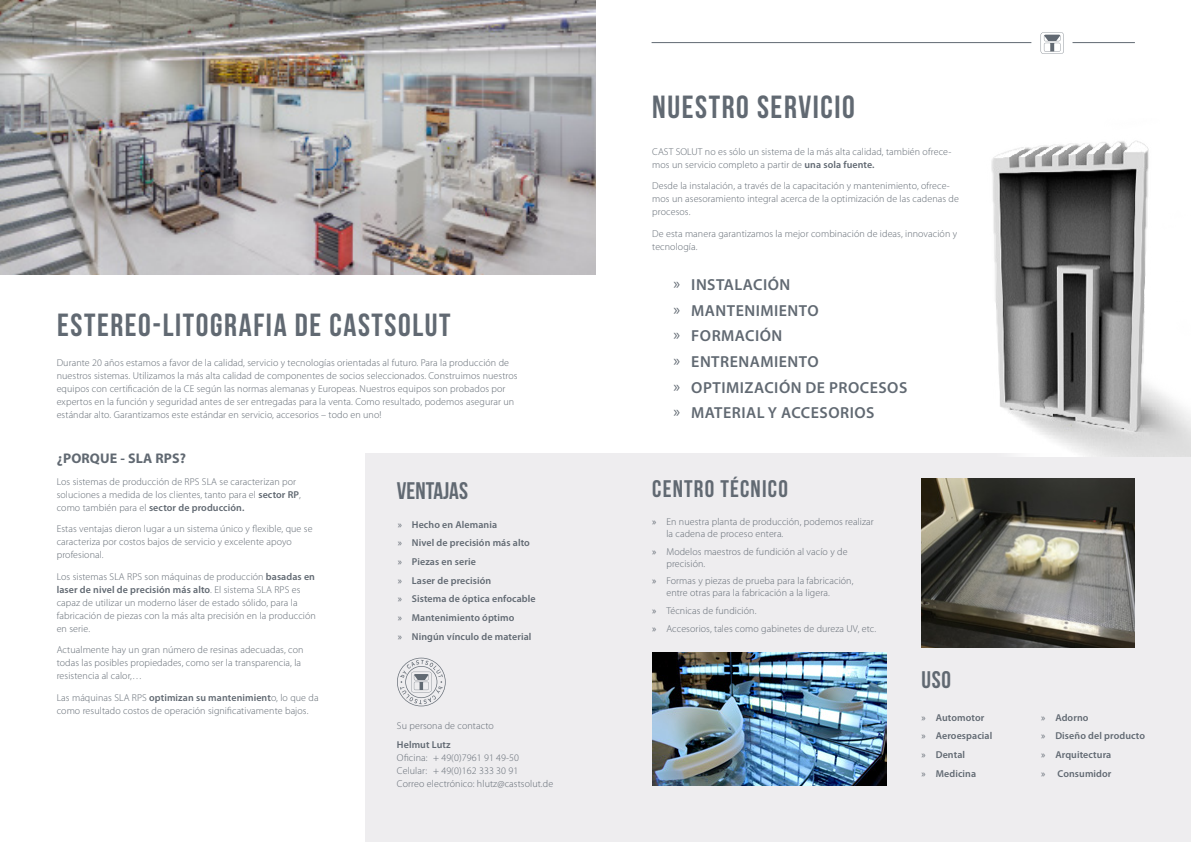
<style>
.page{position:relative;width:1191px;height:842px;background:#fff}
.page>*{position:absolute;margin:0;border:0;box-sizing:border-box;transform-origin:0 0}
.t1{font:700 32px "Bebas Neue";letter-spacing:.05em;color:#616972}
.t2{font:700 24px "Bebas Neue";letter-spacing:.05em;color:#616972}
.t3{font:700 24px "Bebas Neue";color:#616972}
.t4{font:600 16px/25.7px "Myriad Pro";letter-spacing:.03em;color:#616972}
.t5{font:700 14px "Myriad Pro";letter-spacing:.01em;color:#616972}
.t6{font:300 10px/13px "Myriad Pro";letter-spacing:.01em;color:#616972}
.t7{font:600 10px/18.7px "Myriad Pro";letter-spacing:.01em;color:#616972}
.s1{font-weight:600}
.s2{font-weight:400}
</style>
<div class="page">
<div style="left:366px;top:454px;width:825px;height:388px;background:#eeedef"></div>
<img style="left:953px;top:140px;width:238px;height:316px">
<svg style="left:397px;top:658px;width:48px;height:48px"></svg>
<svg style="left:1040px;top:32px;width:23px;height:22px"></svg>
<hr style="left:651px;top:42px;width:380px;height:1px;background:#616972">
<hr style="left:1072px;top:42px;width:62px;height:1px;background:#616972">
<img style="left:921px;top:479px;width:213px;height:168px">
<img style="left:0;top:0;width:595px;height:275px">
<img style="left:652px;top:652px;width:234px;height:133px">
<h1 class="t1" style="left:652px;top:89px;width:204px">NUESTRO SERVICIO</h1>
<p class="t6" style="left:652px;top:145px;width:301px">CAST SOLUT no es sólo un sistema de la más alta calidad, también ofrece&shy;mos un servicio completo a partir de <span class="s1">una sola fuente.</span></p>
<p class="t6" style="left:652px;top:180px;width:308px">Desde la instalación, a través de la capacitación y mantenimiento, ofrece&shy;mos un asesoramiento integral acerca de la optimización de las cadenas de procesos.</p>
<p class="t6" style="left:652px;top:227px;width:306px">De esta manera garantizamos la mejor combinación de ideas, innovación y tecnología.</p>
<h3 class="t4" style="left:673px;top:272px;width:235px"><span class="s2">»</span> INSTALACIÓN<br><span class="s2">»</span> MANTENIMIENTO<br><span class="s2">»</span> FORMACIÓN<br><span class="s2">»</span> ENTRENAMIENTO<br><span class="s2">»</span> OPTIMIZACIÓN DE PROCESOS <span class="s2">»</span> MATERIAL Y ACCESORIOS</h3>
<h1 class="t1" style="left:57px;top:307px;width:395px">ESTEREO-LITOGRAFIA DE CASTSOLUT</h1>
<p class="t6" style="left:57px;top:356px;width:462px">Durante 20 años estamos a favor de la calidad, servicio y tecnologías orientadas al futuro. Para la producción de nuestros sistemas. Utilizamos la más alta calidad de componentes de socios seleccionados. Construimos nuestros equipos con certificación de la CE según las normas alemanas y Europeas. Nuestros equipos son probados por expertos en la función y seguridad antes de ser entregadas para la venta. Como resultado, podemos asegurar un estándar alto. Garantizamos este estándar en servicio, accesorios – todo en uno!</p>
<h3 class="t5" style="left:57px;top:451px;width:131px">¿PORQUE - SLA RPS?</h3>
<p class="t6" style="left:57px;top:475px;width:246px">Los sistemas de producción de RPS SLA se caracterizan por soluciones a medida de los clientes, tanto para el <span class="s1">sector RP</span>, como también para el <span class="s1">sector de producción.</span></p>
<p class="t6" style="left:57px;top:523px;width:257px">Estas ventajas dieron lugar a un sistema único y flexible, que se caracteriza por costos bajos de servicio y excelente apoyo profesional.</p>
<p class="t6" style="left:57px;top:570px;width:261px">Los sistemas SLA RPS son máquinas de producción <span class="s1">basadas en laser de nivel de precisión más alto</span>. El sistema SLA RPS es capaz de utilizar un moderno láser de estado sólido, para la fabricación de piezas con la más alta precisión en la producción en serie.</p>
<p class="t6" style="left:57px;top:644px;width:248px">Actualmente hay un gran número de resinas adecuadas, con todas las posibles propiedades, como ser la transparencia, la resistencia al calor,…</p>
<p class="t6" style="left:57px;top:691px;width:263px">Las máquinas SLA RPS <span class="s1">optimizan su mantenimient</span>o, lo que da como resultado costos de operación significativamente bajos.</p>
<h2 class="t3" style="left:397px;top:478px;width:73px">VENTAJAS</h2>
<h2 class="t2" style="left:652px;top:476px;width:137px">CENTRO TÉCNICO</h2>
<p class="t6" style="left:666px;top:516px;width:209px;line-height:12px;text-indent:-14px"><span class="s2">»</span> En nuestra planta de producción, podemos realizar la cadena de proceso entera.</p>
<p class="t6" style="left:666px;top:545px;width:183px;line-height:12px;text-indent:-14px"><span class="s2">»</span> Modelos maestros de fundición al vacío y de precisión.</p>
<p class="t6" style="left:666px;top:575px;width:189px;line-height:12px;text-indent:-14px"><span class="s2">»</span> Formas y piezas de prueba para la fabricación, entre otras para la fabricación a la ligera.</p>
<p class="t6" style="left:652px;top:602px;width:225px;line-height:17.7px"><span class="s2">»</span> Técnicas de fundición.<br><span class="s2">»</span> Accesorios, tales como gabinetes de dureza UV, etc.</p>
<p class="t7" style="left:398px;top:515px;width:139px"><span class="s2">»</span> Hecho en Alemania<br><span class="s2">»</span> Nivel de precisión más alto <span class="s2">»</span> Piezas en serie<br><span class="s2">»</span> Laser de precisión<br><span class="s2">»</span> Sistema de óptica enfocable <span class="s2">»</span> Mantenimiento óptimo<br><span class="s2">»</span> Ningún vínculo de material</p>
<p class="t6" style="left:397px;top:719px;width:98px">Su persona de contacto</p>
<p class="t7" style="left:397px;top:735px;width:55px">Helmut Lutz</p>
<p class="t6" style="left:397px;top:751px;width:158px">Oficina: + 49(0)7961 91 49-50<br>Celular: + 49(0)162 333 30 91<br>Correo electrónico: hlutz@castsolut.de</p>
<h2 class="t2" style="left:921px;top:667px;width:31px">USO</h2>
<p class="t7" style="left:921px;top:708px;width:72px"><span class="s2">»</span> Automotor<br><span class="s2">»</span> Aeroespacial <span class="s2">»</span> Dental<br><span class="s2">»</span> Medicina</p>
<p class="t7" style="left:1041px;top:708px;width:105px"><span class="s2">»</span> Adorno<br><span class="s2">»</span> Diseño del producto <span class="s2">»</span> Arquitectura<br><span class="s2">»</span> Consumidor</p>
</div>
